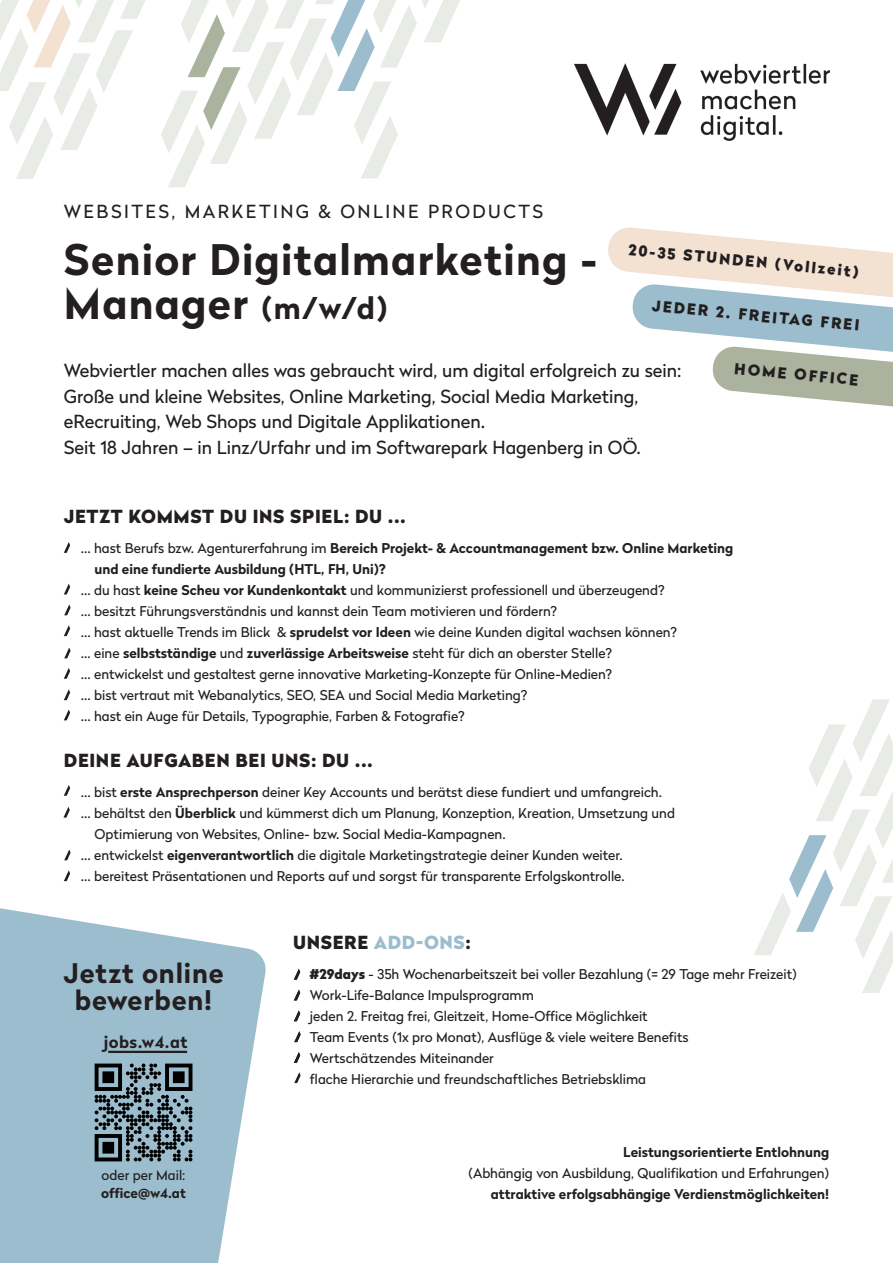
<style>
.page{position:relative;width:893px;height:1263px;background:#fff}
.page>*{position:absolute;margin:0;border:0;box-sizing:border-box;transform-origin:0 0}
.Ü2_-_Bold_28pt{font:700 42px "Radikal";letter-spacing:.03em;color:#231f20}
.t1{font:700 27px/27px "Radikal";letter-spacing:.03em;color:#231f20;text-align:center}
.P1_-_Regular_12_pt{font:18px "Radikal";color:#231f20}
.Teil-Überschriften{font:900 18px "Radikal";letter-spacing:.035em;color:#231f20}
.INFO_-_Regular_12pt{font:18px "Radikal";letter-spacing:.135em;color:#231f20}
.t2{font:700 16.5px "Radikal";letter-spacing:.03em;color:#231f20}
.t3{font:900 15px "Radikal";color:#231f20}
.Teil-Überschriften-2{font:13.5px/21px "Radikal";color:#231f20}
.P2_-_Aufzählungen{font:13.5px "Radikal";color:#231f20}
.P2_-_Aufzählungen-2{font:700 13.5px/21px "Radikal";color:#231f20}
.s1{font-size:30px}
.s2{font-weight:400}
.s3{font-weight:700}
.s4{color:#9bbdcd}
.s5{font-weight:900}
</style>
<div class="page">
<svg style="left:0;top:908px;width:266px;height:355px;background:#a9c6d4"></svg>
<svg style="left:95px;top:1063px;width:97px;height:98px;background:#596c76"></svg>
<img style="left:574px;top:64px;width:255px;height:77px">
<svg style="left:0;top:0;width:460px;height:187px"></svg>
<svg style="left:294px;top:1072px;width:7px;height:11px"></svg>
<svg style="left:754px;top:699px;width:139px;height:294px"></svg>
<hr style="left:108px;top:1051px;width:79px;height:2px;background:#231f20">
<svg style="left:608px;top:227px;width:285px;height:180px"></svg>
<svg style="left:64px;top:542px;width:6px;height:11px"></svg>
<svg style="left:64px;top:689px;width:6px;height:11px"></svg>
<svg style="left:64px;top:584px;width:6px;height:10px"></svg>
<svg style="left:64px;top:604px;width:7px;height:11px"></svg>
<svg style="left:64px;top:625px;width:6px;height:11px"></svg>
<svg style="left:64px;top:647px;width:7px;height:11px"></svg>
<svg style="left:294px;top:969px;width:6px;height:11px"></svg>
<svg style="left:294px;top:989px;width:6px;height:11px"></svg>
<svg style="left:294px;top:1010px;width:6px;height:11px"></svg>
<svg style="left:294px;top:1031px;width:7px;height:11px"></svg>
<svg style="left:294px;top:1052px;width:6px;height:11px"></svg>
<svg style="left:64px;top:785px;width:6px;height:11px"></svg>
<svg style="left:64px;top:849px;width:7px;height:11px"></svg>
<svg style="left:64px;top:870px;width:6px;height:11px"></svg>
<svg style="left:64px;top:668px;width:6px;height:11px"></svg>
<svg style="left:63px;top:807px;width:7px;height:11px"></svg>
<svg style="left:64px;top:709px;width:6px;height:11px"></svg>
<p class="INFO_-_Regular_12pt" style="left:64px;top:199px;width:481px">WEBSITES, MARKETING &amp; ONLINE PRODUCTS</p>
<p class="Ü2_-_Bold_28pt" style="left:64px;top:229px;width:535px">Senior Digitalmarketing -</p>
<p class="Ü2_-_Bold_28pt" style="left:64px;top:273px;width:325px">Manager <span class="s1">(m/w/d)</span></p>
<p class="t3" style="left:630px;top:237px;width:232px;rotate:6deg">20-35 STUNDEN (Vollzeit)</p>
<p class="t3" style="left:653px;top:294px;width:210px;rotate:6deg">JEDER 2. FREITAG FREI</p>
<p class="P1_-_Regular_12_pt" style="left:64px;top:358px;width:619px">Webviertler machen alles was gebraucht wird, um digital erfolgreich zu sein:</p>
<p class="P1_-_Regular_12_pt" style="left:64px;top:383px;width:576px">Große und kleine Websites, Online Marketing, Social Media Marketing,</p>
<p class="P1_-_Regular_12_pt" style="left:64px;top:409px;width:423px">eRecruiting, Web Shops und Digitale Applikationen.</p>
<p class="P1_-_Regular_12_pt" style="left:64px;top:434px;width:579px">Seit 18 Jahren – in Linz/Urfahr und im Softwarepark Hagenberg in OÖ.</p>
<p class="t3" style="left:736px;top:357px;width:126px;rotate:6deg">HOME OFFICE</p>
<p class="Teil-Überschriften" style="left:64px;top:503px;width:343px">JETZT KOMMST DU INS SPIEL: DU ...</p>
<p class="P2_-_Aufzählungen-2" style="left:81px;top:537px;width:654px"><span class="s2">... hast Berufs bzw. Agenturerfahrung im</span> Bereich Projekt- &amp; Accountmanagement bzw. Online Marketing</p>
<p class="P2_-_Aufzählungen-2" style="left:81px;top:558px;width:585px;text-indent:14px">und eine fundierte Ausbildung (HTL, FH, Uni)?<br><span class="s2">... du hast</span> keine Scheu vor Kundenkontakt <span class="s2">und kommunizierst professionell und überzeugend?</span></p>
<p class="P2_-_Aufzählungen" style="left:81px;top:601px;width:478px">... besitzt Führungsverständnis und kannst dein Team motivieren und fördern?</p>
<p class="P2_-_Aufzählungen" style="left:81px;top:622px;width:598px">... hast aktuelle Trends im Blick &amp; <span class="s3">sprudelst vor Ideen</span> wie deine Kunden digital wachsen können?</p>
<p class="P2_-_Aufzählungen-2" style="left:81px;top:642px;width:533px"><span class="s2">… eine</span> selbstständige <span class="s2">und</span> zuverlässige Arbeitsweise <span class="s2">steht für dich an oberster Stelle?</span></p>
<p class="P2_-_Aufzählungen" style="left:81px;top:664px;width:533px">... entwickelst und gestaltest gerne innovative Marketing-Konzepte für Online-Medien?</p>
<p class="P2_-_Aufzählungen" style="left:81px;top:685px;width:448px">... bist vertraut mit Webanalytics, SEO, SEA und Social Media Marketing?</p>
<p class="P2_-_Aufzählungen" style="left:81px;top:706px;width:386px">... hast ein Auge für Details, Typographie, Farben &amp; Fotografie?</p>
<p class="Teil-Überschriften" style="left:64px;top:748px;width:311px">DEINE AUFGABEN BEI UNS: DU ...</p>
<p class="Teil-Überschriften-2" style="left:81px;top:781px;width:596px">... bist <span class="s3">erste Ansprechperson</span> deiner Key Accounts und berätst diese fundiert und umfangreich. ... behältst den <span class="s3">Überblick</span> und kümmerst dich um Planung, Konzeption, Kreation, Umsetzung und</p>
<p class="Teil-Überschriften-2" style="left:95px;top:823px;width:413px">Optimierung von Websites, Online- bzw. Social Media-Kampagnen.</p>
<p class="P2_-_Aufzählungen" style="left:81px;top:846px;width:543px">... entwickelst <span class="s3">eigenverantwortlich</span> die digitale Marketingstrategie deiner Kunden weiter.</p>
<p class="P2_-_Aufzählungen" style="left:81px;top:867px;width:545px">... bereitest Präsentationen und Reports auf und sorgst für transparente Erfolgskontrolle.</p>
<h2 class="t1" style="left:63px;top:958px;width:162px">Jetzt online bewerben!</h2>
<p class="t2" style="left:104px;top:1030px;width:85px">jobs.w4.at</p>
<p class="Teil-Überschriften-2" style="left:102px;top:1164px;width:85px">oder per Mail:</p>
<p class="P2_-_Aufzählungen-2" style="left:101px;top:1182px;width:86px">office@w4.at</p>
<h3 class="Teil-Überschriften" style="left:293px;top:929px;width:179px">UNSERE <span class="s4">ADD-ONS</span>:</h3>
<p class="Teil-Überschriften-2" style="left:310px;top:962px;width:488px"><span class="s5">#29days</span> - 35h Wochenarbeitszeit bei voller Bezahlung (= 29 Tage mehr Freizeit)<br>Work-Life-Balance Impulsprogramm<br>jeden 2. Freitag frei, Gleitzeit, Home-Office Möglichkeit<br>Team Events (1x pro Monat), Ausflüge &amp; viele weitere Benefits Wertschätzendes Miteinander<br>flache Hierarchie und freundschaftliches Betriebsklima</p>
<p class="P2_-_Aufzählungen-2" style="left:623px;top:1140px;width:207px">Leistungsorientierte Entlohnung</p>
<p class="Teil-Überschriften-2" style="left:468px;top:1161px;width:362px">(Abhängig von Ausbildung, Qualifikation und Erfahrungen)</p>
<p class="P2_-_Aufzählungen-2" style="left:491px;top:1182px;width:340px">attraktive erfolgsabhängige Verdienstmöglichkeiten!</p>
</div>
